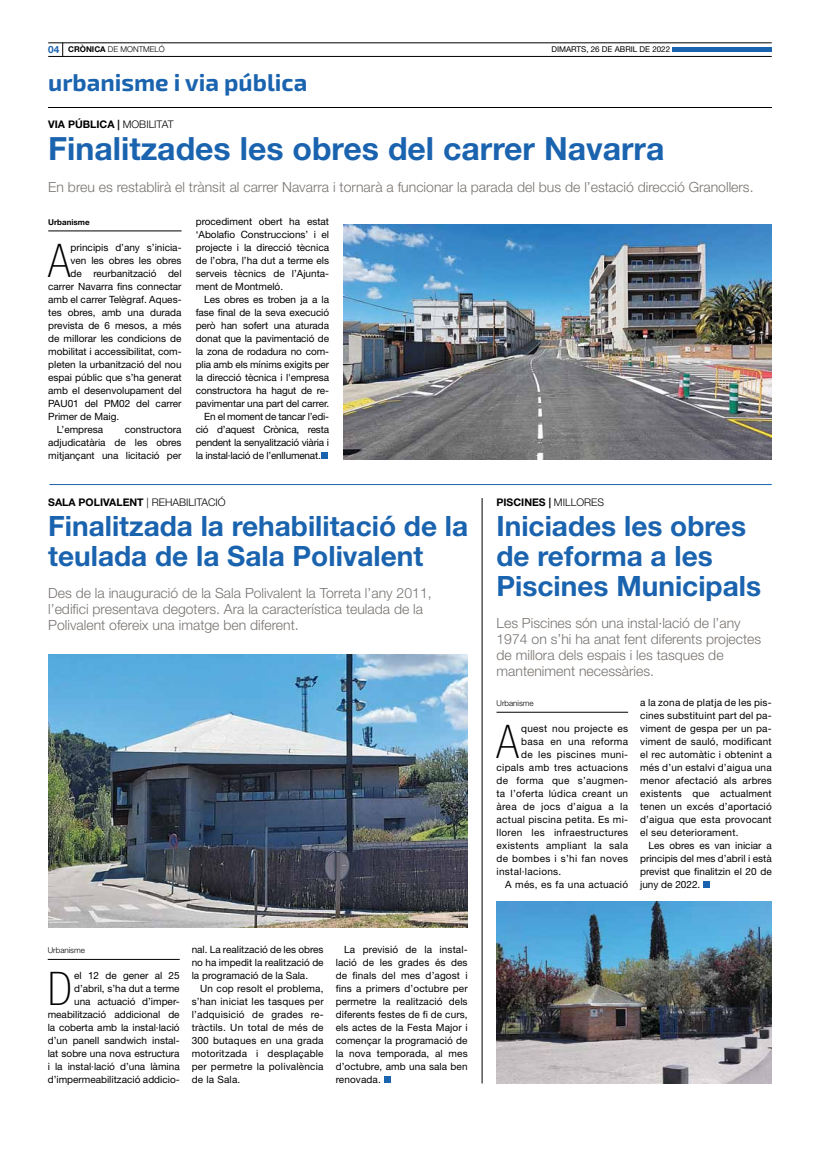
<style>
.page{position:relative;width:820px;height:1163px;background:#fff}
.page>*{position:absolute;margin:0;border:0;box-sizing:border-box;transform-origin:0 0}
.t1{font:100 condensed 46.4px "Helvetica Neue LT Std";color:#000}
.t2{font:700 32px "Helvetica Neue LT Std";color:#1a63af}
.t3{font:700 28px/30px "Helvetica Neue LT Std";color:#1a63af}
.t4{font:700 24px "Exo 2";color:#1a63af}
.t5{font:300 14px/16px "Helvetica Neue LT Std";color:#787370}
.t6{font:700 10.5px "Helvetica Neue LT Std";color:#000}
.t7{font:10px/13px "Helvetica Neue LT Std";color:#000;text-align:justify}
.t8{font:10px "Helvetica Neue LT Std";letter-spacing:.03em;color:#000}
.t9{font:10px "Helvetica Neue LT Std";letter-spacing:-.02em;color:#000}
.t10{font:10px "Helvetica Neue LT Std";letter-spacing:.02em;color:#000}
.t11{font:300 8px "Helvetica Neue LT Std";color:#000}
.t12{font:8px "Helvetica Neue LT Std";color:#000}
.t13{font:700 8px "Helvetica Neue LT Std";color:#000}
.s1{font-weight:700;font-size:10px;color:#1a63af}
.s2{font-weight:700}
.s3{font-weight:300}
</style>
<div class="page">
<hr style="left:672px;top:47px;width:99px;height:4px;background:#1a63af">
<svg style="left:62px;top:44px;width:1px;height:12px"></svg>
<hr style="left:48px;top:43px;width:723px;height:1px;background:#000">
<hr style="left:48px;top:56px;width:723px;height:1px;background:#000">
<hr style="left:48px;top:107px;width:723px;height:1px;background:#000">
<hr style="left:49px;top:484px;width:722px;height:1px;background:#1a63af">
<img style="left:343px;top:224px;width:428px;height:235px">
<img style="left:496px;top:901px;width:275px;height:182px">
<img style="left:48px;top:654px;width:419px;height:273px">
<hr style="left:48px;top:230px;width:133px;height:1px;background:#000">
<div style="left:320px;top:452px;width:7px;height:7px;background:#1a63af"></div>
<hr style="left:48px;top:958px;width:132px;height:1px;background:#000">
<div style="left:383px;top:1076px;width:7px;height:7px;background:#1a63af"></div>
<hr style="left:496px;top:711px;width:132px;height:1px;background:#000">
<div style="left:703px;top:881px;width:7px;height:7px;background:#1a63af"></div>
<hr style="left:481px;top:498px;width:1px;height:585px;background:#000">
<p class="t11" style="left:48px;top:45px;width:118px"><span class="s1">04</span> <span class="s2">CRÒNICA</span> DE MONTMELÓ</p>
<p class="t12" style="left:551px;top:45px;width:120px">DIMARTS, 26 DE ABRIL DE 2022</p>
<h3 class="t4" style="left:48px;top:68px;width:260px">urbanisme i via pública</h3>
<p class="t6" style="left:48px;top:118px;width:127px">VIA PÚBLICA | <span class="s3">MOBILITAT</span></p>
<h2 class="t2" style="left:48px;top:129px;width:617px">Finalitzades les obres del carrer Navarra</h2>
<h3 class="t5" style="left:48px;top:179px;width:706px">En breu es restablirà el trànsit al carrer Navarra i tornarà a funcionar la parada del bus de l’estació direcció Granollers.</h3>
<p class="t13" style="left:48px;top:217px;width:43px">Urbanisme</p>
<h1 class="t1" style="left:48px;top:234px;width:24px">A</h1>
<p class="t7" style="left:71px;top:241px;width:112px">principis d’any s’inicia-</p>
<p class="t7" style="left:71px;top:254px;width:112px">ven les obres les obres</p>
<p class="t7" style="left:71px;top:267px;width:112px">de reurbanització del</p>
<p class="t7" style="left:48px;top:280px;width:135px">carrer Navarra fins connectar</p>
<p class="t7" style="left:48px;top:293px;width:135px">amb el carrer Telègraf. Aques-</p>
<p class="t7" style="left:48px;top:306px;width:135px">tes obres, amb una durada</p>
<p class="t7" style="left:48px;top:319px;width:135px">prevista de 6 mesos, a més</p>
<p class="t7" style="left:48px;top:332px;width:135px">de millorar les condicions de</p>
<p class="t7" style="left:48px;top:345px;width:135px">mobilitat i accessibilitat, com-</p>
<p class="t7" style="left:48px;top:358px;width:135px">pleten la urbanització del nou</p>
<p class="t7" style="left:48px;top:371px;width:135px">espai públic que s’ha generat</p>
<p class="t7" style="left:48px;top:384px;width:135px">amb el desenvolupament del</p>
<p class="t7" style="left:48px;top:397px;width:135px">PAU01 del PM02 del carrer</p>
<p class="t7" style="left:48px;top:410px;width:72px">Primer de Maig.</p>
<p class="t7" style="left:57px;top:423px;width:48px">L’empresa</p>
<p class="t7" style="left:48px;top:423px;width:135px;text-indent:77px">constructora adjudicatària de les obres mitjançant una licitació per</p>
<p class="t7" style="left:196px;top:215px;width:135px">procediment obert ha estat ‘Abolafio Construccions’ i el projecte i la direcció tècnica de l’obra, l’ha dut a terme els serveis tècnics de l’Ajunta&shy;ment de Montmeló.</p>
<p class="t7" style="left:204px;top:293px;width:126px">Les obres es troben ja a la</p>
<p class="t7" style="left:196px;top:306px;width:135px">fase final de la seva execució</p>
<p class="t7" style="left:196px;top:319px;width:135px">però han sofert una aturada</p>
<p class="t7" style="left:196px;top:332px;width:135px">donat que la pavimentació de</p>
<p class="t7" style="left:196px;top:345px;width:135px">la zona de rodadura no com-</p>
<p class="t7" style="left:196px;top:358px;width:135px">plia amb els mínims exigits per</p>
<p class="t7" style="left:196px;top:371px;width:135px">la direcció tècnica i l'empresa</p>
<p class="t7" style="left:196px;top:384px;width:135px">constructora ha hagut de re-</p>
<p class="t7" style="left:196px;top:397px;width:135px">pavimentar una part del carrer.</p>
<p class="t9" style="left:204px;top:410px;width:126px">En el moment de tancar l’edi-</p>
<p class="t9" style="left:196px;top:423px;width:135px">ció d’aquest Crònica, resta</p>
<p class="t9" style="left:196px;top:436px;width:135px">pendent la senyalització viària i</p>
<p class="t9" style="left:196px;top:449px;width:126px">la instal·lació de l’enllumenat.</p>
<p class="t6" style="left:48px;top:495px;width:179px">SALA POLIVALENT <span class="s3">| REHABILITACIÓ</span></p>
<h3 class="t3" style="left:48px;top:510px;width:421px">Finalitzada la rehabilitació de la teulada de la Sala Polivalent</h3>
<h3 class="t5" style="left:48px;top:584px;width:385px">Des de la inauguració de la Sala Polivalent la Torreta l’any 2011, l’edifici presentava degoters. Ara la característica teulada de la<br>Polivalent ofereix una imatge ben diferent.</h3>
<p class="t11" style="left:48px;top:945px;width:39px">Urbanisme</p>
<h1 class="t1" style="left:48px;top:962px;width:26px">D</h1>
<p class="t7" style="left:48px;top:969px;width:133px;text-align:right">el 12 de gener al 25 d’abril, s’ha dut a terme<br>una actuació d’imper&shy;meabilització addicional de la coberta amb la instal·lació d’un panell sandwich instal· lat sobre una nova estructura i la instal·lació d’una làmina d’impermeabilització addicio-</p>
<p class="t7" style="left:192px;top:943px;width:133px">nal. La realització de les obres no ha impedit la realització de la programació de la Sala.</p>
<p class="t7" style="left:192px;top:982px;width:133px;text-indent:9px">Un cop resolt el problema, s’han iniciat les tasques per l’adquisició de grades re&shy;tràctils. Un total de més de 300 butaques en una grada motoritzada i desplaçable per permetre la polivalència de la Sala.</p>
<p class="t7" style="left:335px;top:943px;width:133px;text-indent:8px">La previsió de la instal· lació de les grades és des de finals del mes d’agost i fins a primers d’octubre per permetre la realització dels diferents festes de fi de curs, els actes de la Festa Major i començar la programació de la nova temporada, al mes d’octubre, amb una sala ben renovada.</p>
<p class="t6" style="left:496px;top:495px;width:109px">PISCINES | <span class="s3">MILLORES</span></p>
<h3 class="t3" style="left:496px;top:510px;width:266px">Iniciades les obres de reforma a les<br>Piscines Municipals</h3>
<h3 class="t5" style="left:496px;top:614px;width:266px">Les Piscines són una instal·lació de l’any 1974 on s’hi ha anat fent diferents projectes de millora dels espais i les tasques de manteniment necessàries.</h3>
<p class="t11" style="left:496px;top:698px;width:39px">Urbanisme</p>
<h1 class="t1" style="left:496px;top:715px;width:24px">A</h1>
<p class="t8" style="left:521px;top:722px;width:108px">quest nou projecte es</p>
<p class="t8" style="left:521px;top:735px;width:108px">basa en una reforma</p>
<p class="t8" style="left:521px;top:748px;width:108px">de les piscines muni-</p>
<p class="t8" style="left:496px;top:761px;width:133px">cipals amb tres actuacions</p>
<p class="t8" style="left:496px;top:774px;width:133px">de forma que s’augmen-</p>
<p class="t8" style="left:496px;top:787px;width:133px">ta l’oferta lúdica creant un</p>
<p class="t8" style="left:496px;top:800px;width:133px">àrea de jocs d’aigua a la</p>
<p class="t8" style="left:496px;top:813px;width:133px">actual piscina petita. Es mi-</p>
<p class="t8" style="left:496px;top:826px;width:133px">lloren les infraestructures</p>
<p class="t8" style="left:496px;top:839px;width:133px">existents ampliant la sala</p>
<p class="t8" style="left:496px;top:852px;width:133px">de bombes i s’hi fan noves</p>
<p class="t8" style="left:496px;top:865px;width:66px">instal·lacions.</p>
<p class="t10" style="left:505px;top:878px;width:124px">A més, es fa una actuació</p>
<p class="t7" style="left:640px;top:696px;width:133px">a la zona de platja de les pis&shy;cines substituint part del pa&shy;viment de gespa per un pa&shy;viment de sauló, modificant el rec automàtic i obtenint a més d’un estalvi d’aigua una menor afectació als arbres existents que actualment tenen un excés d’aportació d’aigua que esta provocant el seu deteriorament.</p>
<p class="t7" style="left:640px;top:839px;width:133px;text-indent:8px">Les obres es van iniciar a principis del mes d’abril i està previst que finalitzin el 20 de juny de 2022.</p>
</div>
